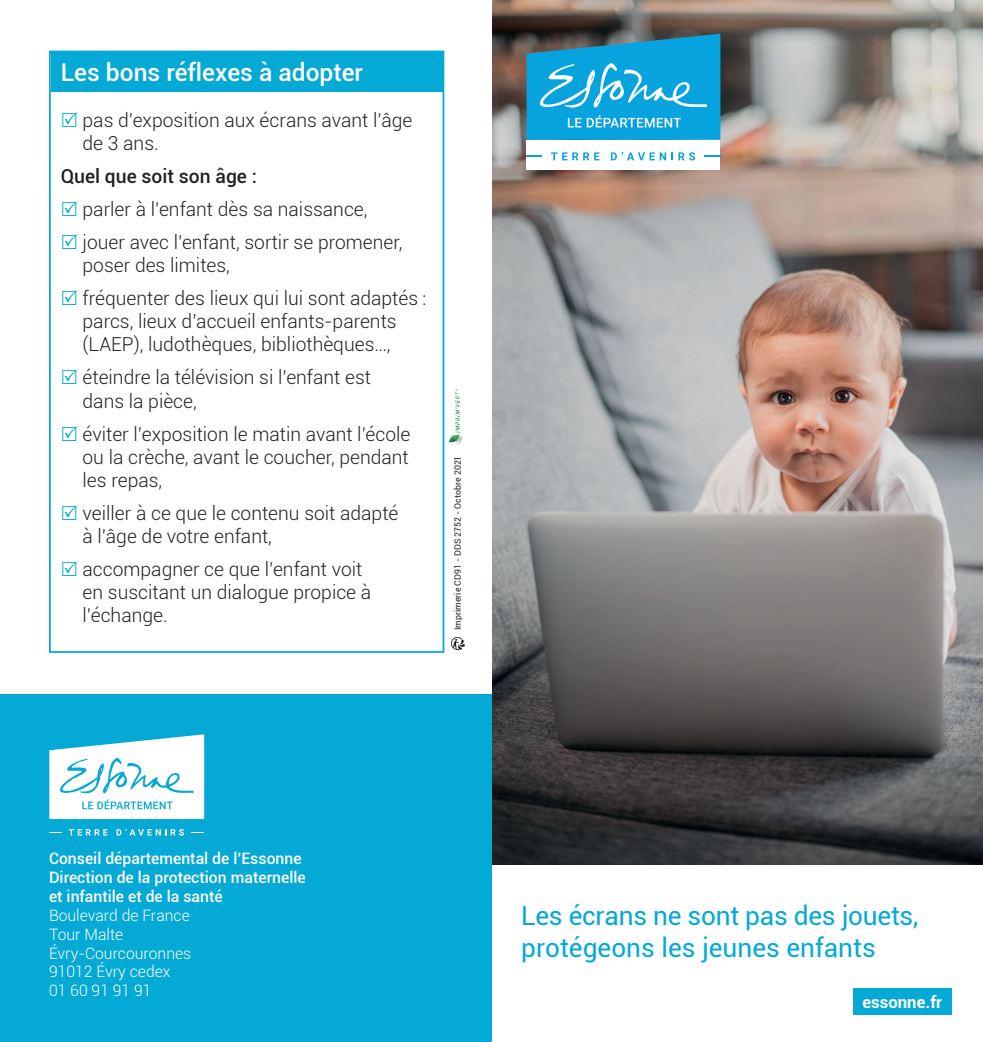
<style>
.page{position:relative;width:983px;height:1042px;background:#fff}
.page>*{position:absolute;margin:0;border:0;box-sizing:border-box;transform-origin:0 0}
.t1{font:26.25px/31.5px "Roboto";letter-spacing:-.005em;color:#05a9d6}
.t2{font:500 24.5px "Roboto";color:#fff}
.t3{font:300 19.25px/23.1px "Roboto";color:#231f20}
.t4{font:500 19.25px "Roboto";color:#231f20}
.t5{font:700 16.62px "Roboto";color:#fff}
.t6{font:500 15.75px/18.9px "Roboto";color:#fff}
.t7{font:300 15.75px/18.9px "Roboto";color:#fff}
.t8{font:8.75px "Roboto";color:#231f20}
</style>
<div class="page">
<img style="left:492px;top:0;width:490px;height:865px">
<div style="left:51px;top:52px;width:391px;height:40px;background:#05a9d6"></div>
<div style="left:49px;top:51px;width:395px;height:602px;border:2px solid #05a9d6"></div>
<img style="left:455px;top:389px;width:9px;height:47px">
<svg style="left:451px;top:637px;width:14px;height:13px"></svg>
<div style="left:526px;top:140px;width:194px;height:29px;background:#fff"></div>
<svg style="left:526px;top:156px;width:16px;height:1px"></svg>
<svg style="left:704px;top:156px;width:16px;height:1px"></svg>
<svg style="left:551px;top:152px;width:48px;height:8px"></svg>
<svg style="left:610px;top:152px;width:85px;height:8px"></svg>
<svg style="left:526px;top:34px;width:194px;height:106px;background:#24a3d3"></svg>
<div style="left:852px;top:987px;width:99px;height:27px;background:#05a9d6"></div>
<div style="left:0;top:694px;width:491px;height:348px;background:#05a9d5"></div>
<svg style="left:49px;top:832px;width:13px;height:1px"></svg>
<svg style="left:191px;top:832px;width:13px;height:1px"></svg>
<svg style="left:69px;top:829px;width:39px;height:6px"></svg>
<svg style="left:117px;top:829px;width:67px;height:6px"></svg>
<svg style="left:49px;top:734px;width:155px;height:85px;background:#cfeef6"></svg>
<p class="t2" style="left:61px;top:55px;width:304px">Les bons réflexes à adopter</p>
<p class="t3" style="left:83px;top:108px;width:331px">pas d’exposition aux écrans avant l’âge de 3 ans.</p>
<p class="t4" style="left:61px;top:163px;width:198px">Quel que soit son âge :</p>
<p class="t3" style="left:83px;top:192px;width:321px;line-height:33.1px">parler à l’enfant dès sa naissance, jouer avec l’enfant, sortir se promener,</p>
<p class="t3" style="left:83px;top:248px;width:345px;line-height:33.1px">poser des limites,<br>fréquenter des lieux qui lui sont adaptés :</p>
<p class="t3" style="left:83px;top:309px;width:315px">parcs, lieux d’accueil enfants-parents (LAEP), ludothèques, bibliothèques…,</p>
<p class="t3" style="left:83px;top:365px;width:290px">éteindre la télévision si l’enfant est dans la pièce,</p>
<p class="t3" style="left:83px;top:421px;width:329px;text-align:justify">éviter l’exposition le matin avant l’école ou la crèche, avant le coucher, pendant les repas,</p>
<p class="t3" style="left:83px;top:501px;width:317px">veiller à ce que le contenu soit adapté à l’âge de votre enfant,</p>
<p class="t3" style="left:83px;top:557px;width:290px">accompagner ce que l’enfant voit en suscitant un dialogue propice à l’échange.</p>
<p class="t8" style="left:451px;top:630px;width:176px;rotate:-90deg">Imprimerie CD91 - DDS 2752 - Octobre 2021</p>
<p class="t6" style="left:49px;top:848px;width:258px">Conseil départemental de l’Essonne<br>Direction de la protection maternelle et infantile et de la santé</p>
<p class="t7" style="left:49px;top:905px;width:144px">Boulevard de France<br>Tour Malte<br>Évry-Courcouronnes<br>91012 Évry cedex<br>01 60 91 91 91</p>
<h1 class="t1" style="left:521px;top:899px;width:398px">Les écrans ne sont pas des jouets, protégeons les jeunes enfants</h1>
<p class="t5" style="left:862px;top:990px;width:81px">essonne.fr</p>
</div>
